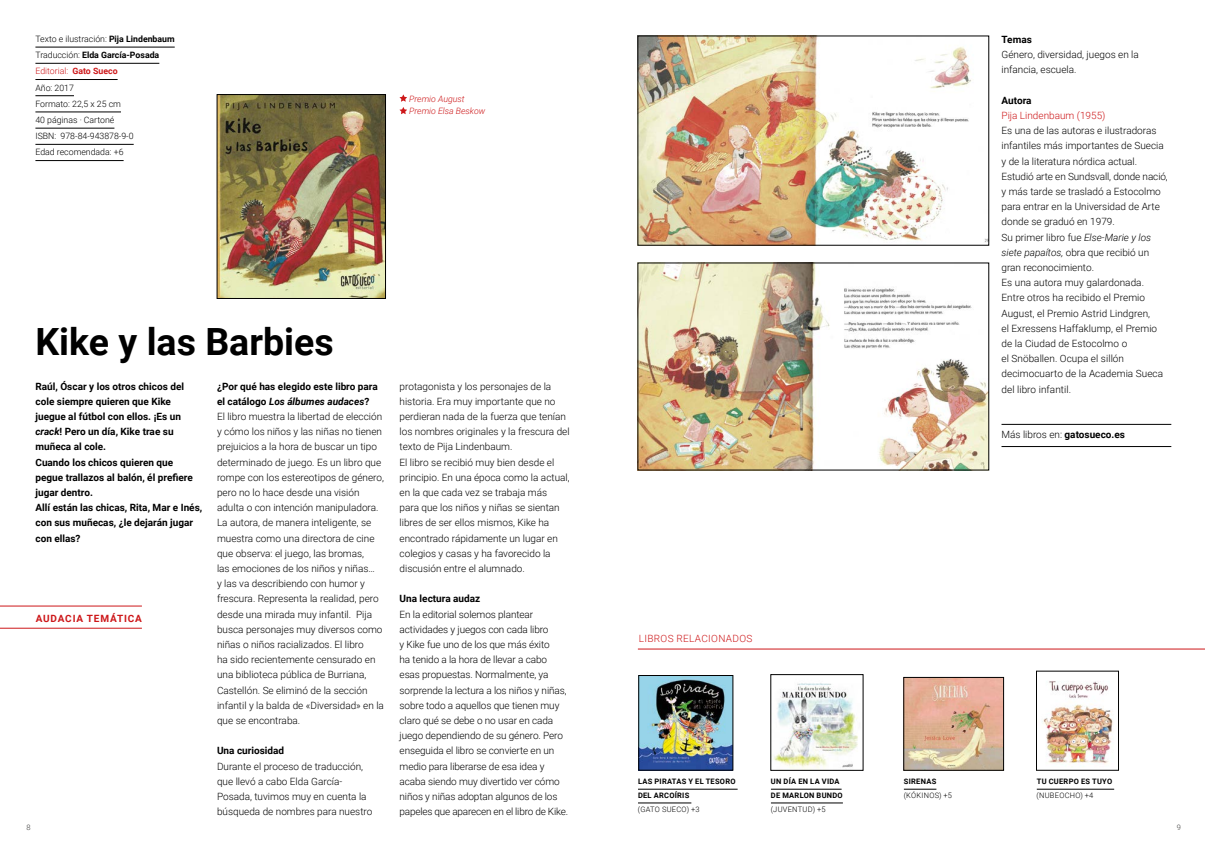
<style>
.page{position:relative;width:1205px;height:851px;background:#fff}
.page>*{position:absolute;margin:0;border:0;box-sizing:border-box;transform-origin:0 0}
.t1{font:700 37.5px "Roboto";color:#000}
.t2{font:300 10px/15.2px "Roboto";color:#000}
.t3{font:700 10px/15.2px "Roboto";color:#000}
.t4{font:300 10px "Roboto";color:#cd1719}
.t5{font:300 10px "Roboto";letter-spacing:.03em;color:#cd1719}
.t6{font:700 10px "Roboto";letter-spacing:.085em;color:#cd1719}
.t7{font:300 8.75px/16.2px "Roboto";color:#000}
.t8{font:italic 300 8.75px/12.5px "Roboto";color:#cd1719}
.t9{font:700 7.5px/13.8px "Roboto";letter-spacing:.035em;color:#000}
.t10{font:300 7.5px "Roboto";letter-spacing:.035em;color:#000}
.t11{font:300 7.5px "Roboto";color:#3c3c3b}
.s1{font-weight:700}
.s2{color:#cd1719}
.s3{font-weight:700;color:#cd1719}
.s4{font-weight:700;font-style:italic}
.s5{font-style:italic}
</style>
<div class="page">
<hr style="left:638px;top:648px;width:567px;height:1px;background:#cd1719">
<hr style="left:1001px;top:446px;width:170px;height:1px;background:#000">
<hr style="left:1001px;top:424px;width:170px;height:1px;background:#000">
<hr style="left:638px;top:788px;width:99px;height:1px;background:#000">
<hr style="left:638px;top:802px;width:53px;height:1px;background:#000">
<hr style="left:771px;top:788px;width:70px;height:1px;background:#000">
<hr style="left:771px;top:802px;width:72px;height:1px;background:#000">
<hr style="left:904px;top:788px;width:32px;height:1px;background:#000">
<hr style="left:1037px;top:788px;width:77px;height:1px;background:#000">
<hr style="left:0;top:628px;width:142px;height:1px;background:#cd1719">
<hr style="left:0;top:605px;width:142px;height:1px;background:#cd1719">
<hr style="left:35px;top:47px;width:140px;height:1px;background:#000">
<hr style="left:35px;top:63px;width:124px;height:1px;background:#000">
<hr style="left:35px;top:79px;width:83px;height:1px;background:#000">
<hr style="left:35px;top:95px;width:39px;height:1px;background:#000">
<hr style="left:35px;top:112px;width:86px;height:1px;background:#000">
<hr style="left:35px;top:128px;width:79px;height:1px;background:#000">
<hr style="left:35px;top:144px;width:99px;height:1px;background:#000">
<hr style="left:35px;top:160px;width:89px;height:1px;background:#000">
<svg style="left:399px;top:94px;width:8px;height:20px"></svg>
<img style="left:219px;top:96px;width:165px;height:200px">
<div style="left:217px;top:94px;width:169px;height:204px;border:1px solid #000"></div>
<img style="left:640px;top:38px;width:347px;height:205px">
<img style="left:640px;top:265px;width:347px;height:203px">
<img style="left:773px;top:683px;width:85px;height:85px">
<img style="left:640px;top:677px;width:91px;height:91px">
<div style="left:638px;top:675px;width:95px;height:95px;border:1px solid #000"></div>
<img style="left:905px;top:679px;width:97px;height:89px">
<div style="left:903px;top:677px;width:101px;height:93px;border:1px solid #000"></div>
<img style="left:1043px;top:681px;width:70px;height:84px">
<p class="t7" style="left:35px;top:30px;width:141px">Texto e ilustración: <span class="s1">Pija Lindenbaum<br></span>Traducción: <span class="s1">Elda García-Posada<br></span><span class="s2">Editorial:</span> <span class="s3">Gato Sueco<br></span>Año: 2017<br>Formato: 22,5 x 25 cm<br>40 páginas · Cartoné<br>ISBN: 978-84-943878-9-0<br>Edad recomendada: +6</p>
<p class="t8" style="left:409px;top:92px;width:78px">Premio August<br>Premio Elsa Beskow</p>
<h1 class="t1" style="left:35px;top:315px;width:300px">Kike y las Barbies</h1>
<p class="t2" style="left:217px;top:378px;width:168px"><span class="s1">¿Por qué has elegido este libro para el catálogo</span> <span class="s4">Los álbumes audaces</span><span class="s1">?<br></span>El libro muestra la libertad de elección y cómo los niños y las niñas no tienen prejuicios a la hora de buscar un tipo determinado de juego. Es un libro que rompe con los estereotipos de género, pero no lo hace desde una visión adulta o con intención manipuladora.<br>La autora, de manera inteligente, se muestra como una directora de cine que observa: el juego, las bromas,<br>las emociones de los niños y niñas…<br>y las va describiendo con humor y frescura. Representa la realidad, pero desde una mirada muy infantil. Pija busca personajes muy diversos como niñas o niños racializados. El libro<br>ha sido recientemente censurado en una biblioteca pública de Burriana, Castellón. Se eliminó de la sección infantil y la balda de «Diversidad» en la que se encontraba.</p>
<p class="t3" style="left:217px;top:742px;width:69px">Una curiosidad</p>
<p class="t2" style="left:217px;top:757px;width:157px">Durante el proceso de traducción, que llevó a cabo Elda García-<br>Posada, tuvimos muy en cuenta la búsqueda de nombres para nuestro</p>
<p class="t3" style="left:35px;top:378px;width:168px">Raúl, Óscar y los otros chicos del cole siempre quieren que Kike juegue al fútbol con ellos. ¡Es un <span class="s5">crack</span>! Pero un día, Kike trae su muñeca al cole.<br>Cuando los chicos quieren que pegue trallazos al balón, él prefiere jugar dentro.<br>Allí están las chicas, Rita, Mar e Inés, con sus muñecas, ¿le dejarán jugar con ellas?</p>
<p class="t6" style="left:36px;top:611px;width:108px">AUDACIA TEMÁTICA</p>
<p class="t2" style="left:400px;top:378px;width:172px">protagonista y los personajes de la historia. Era muy importante que no perdieran nada de la fuerza que tenían los nombres originales y la frescura del texto de Pija Lindenbaum.<br>El libro se recibió muy bien desde el principio. En una época como la actual, en la que cada vez se trabaja más<br>para que los niños y niñas se sientan libres de ser ellos mismos, Kike ha encontrado rápidamente un lugar en colegios y casas y ha favorecido la discusión entre el alumnado.</p>
<p class="t3" style="left:400px;top:590px;width:82px">Una lectura audaz</p>
<p class="t2" style="left:400px;top:606px;width:170px">En la editorial solemos plantear actividades y juegos con cada libro<br>y Kike fue uno de los que más éxito<br>ha tenido a la hora de llevar a cabo esas propuestas. Normalmente, ya sorprende la lectura a los niños y niñas, sobre todo a aquellos que tienen muy claro qué se debe o no usar en cada juego dependiendo de su género. Pero enseguida el libro se convierte en un medio para liberarse de esa idea y acaba siendo muy divertido ver cómo niños y niñas adoptan algunos de los papeles que aparecen en el libro de Kike.</p>
<p class="t3" style="left:1001px;top:31px;width:32px">Temas</p>
<p class="t2" style="left:1001px;top:47px;width:139px">Género, diversidad, juegos en la infancia, escuela.</p>
<p class="t3" style="left:1001px;top:92px;width:32px">Autora</p>
<p class="t4" style="left:1001px;top:108px;width:105px">Pija Lindenbaum (1955)</p>
<p class="t2" style="left:1001px;top:122px;width:168px">Es una de las autoras e ilustradoras infantiles más importantes de Suecia y de la literatura nórdica actual.<br>Estudió arte en Sundsvall, donde nació, y más tarde se trasladó a Estocolmo para entrar en la Universidad de Arte donde se graduó en 1979.<br>Su primer libro fue <span class="s5">Else-Marie y los siete papaítos,</span> obra que recibió un gran reconocimiento.<br>Es una autora muy galardonada.<br>Entre otros ha recibido el Premio<br>August, el Premio Astrid Lindgren,<br>el Exressens Haffaklump, el Premio de la Ciudad de Estocolmo o<br>el Snöballen. Ocupa el sillón decimocuarto de la Academia Sueca del libro infantil.</p>
<p class="t2" style="left:1001px;top:426px;width:125px">Más libros en: <span class="s1">gatosueco.es</span></p>
<p class="t5" style="left:639px;top:631px;width:115px">LIBROS RELACIONADOS</p>
<p class="t9" style="left:638px;top:774px;width:99px">LAS PIRATAS Y EL TESORO<br>DEL ARCOÍRIS</p>
<p class="t10" style="left:638px;top:803px;width:63px">(GATO SUECO) +3</p>
<p class="t9" style="left:771px;top:774px;width:73px">UN DÍA EN LA VIDA<br>DE MARLON BUNDO</p>
<p class="t10" style="left:771px;top:803px;width:56px">(JUVENTUD) +5</p>
<p class="t9" style="left:904px;top:774px;width:34px">SIRENAS</p>
<p class="t10" style="left:904px;top:789px;width:50px">(KÓKINOS) +5</p>
<p class="t9" style="left:1037px;top:774px;width:77px">TU CUERPO ES TUYO</p>
<p class="t10" style="left:1036px;top:789px;width:58px">(NUBEOCHO) +4</p>
<p class="t11" style="left:27px;top:822px;width:6px">8</p>
<p class="t11" style="left:1177px;top:822px;width:6px">9</p>
</div>
